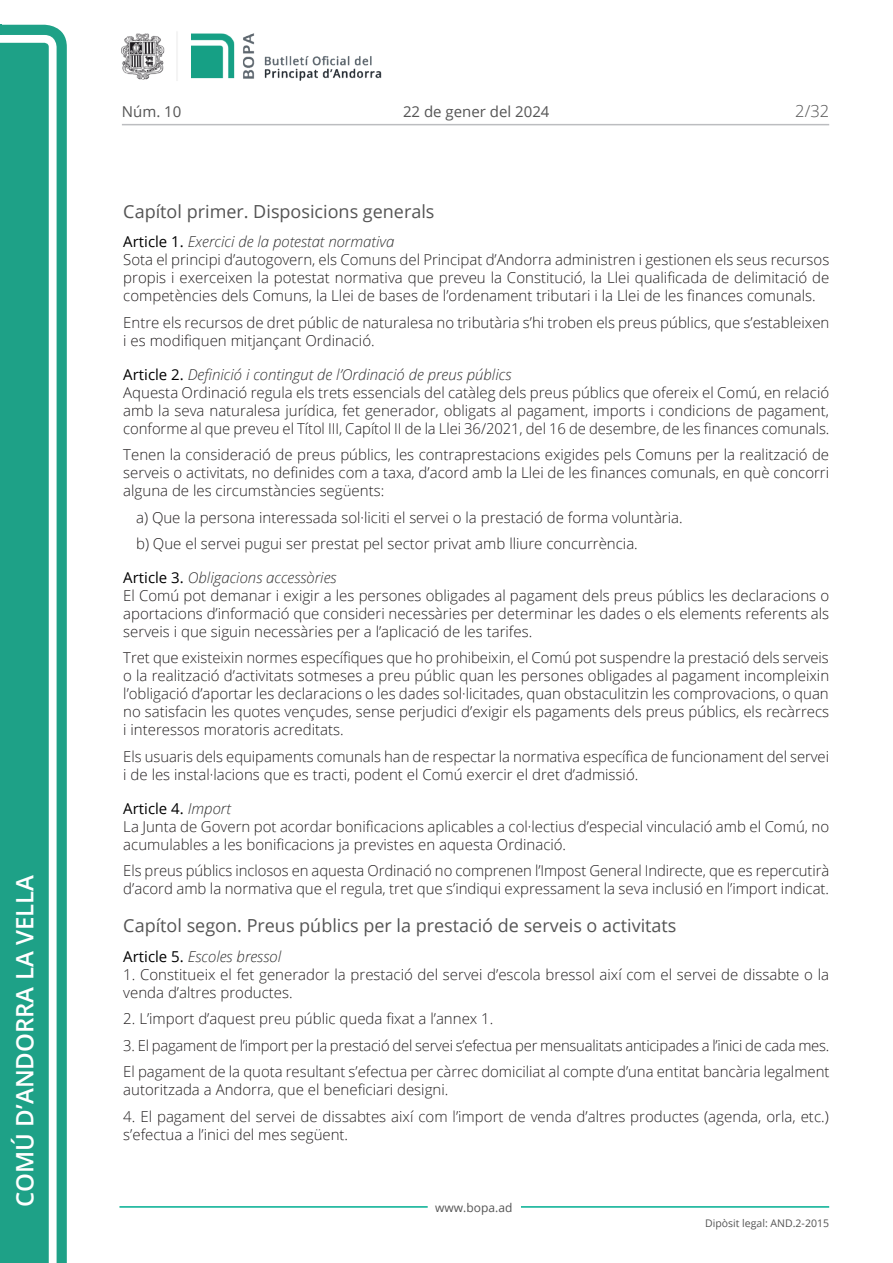
<style>
.page{position:relative;width:893px;height:1263px;background:#fff}
.page>*{position:absolute;margin:0;border:0;box-sizing:border-box;transform-origin:0 0}
.t1{font:600 24px "Open Sans";color:#fff}
.Titol_6{font:18px "Open Sans";color:#545454}
.t2{font:300 16.5px "Open Sans";color:#545454}
.Body_text{font:300 15px/18px "Open Sans";color:#231f20}
.Titol_7{font:italic 300 15px "Open Sans";color:#303030}
.Body_text_i{font:300 15px "Open Sans";color:#231f20}
.t3{font:15px "Open Sans";color:#545454}
.Titol_7-2{font:15px "Open Sans";color:#000}
.t4{font:12px "Open Sans";color:#545454}
.t5{font:10.5px "Open Sans";color:#545454}
.s1{font-weight:400;font-style:normal;color:#000}
.s2{font-weight:300;font-style:italic;color:#303030}
</style>
<div class="page">
<svg style="left:0;top:25px;width:67px;height:1238px;fill:#1ea187"></svg>
<div style="left:0;top:43px;width:49px;height:1220px;background:#1ea187"></div>
<img style="left:122px;top:32px;width:260px;height:49px">
<hr style="left:119px;top:1206px;width:309px;height:2px;background:#00ae91">
<hr style="left:521px;top:1206px;width:308px;height:2px;background:#00ae91">
<hr style="left:122px;top:124px;width:707px;height:1px;background:#bcbdc0">
<h1 class="t1" style="left:8px;top:1207px;width:331px;rotate:-90deg">Comú d’Andorra la Vella</h1>
<p class="t3" style="left:122px;top:102px;width:61px">Núm. 10</p>
<p class="t3" style="left:403px;top:102px;width:148px">22 de gener del 2024</p>
<p class="t2" style="left:795px;top:100px;width:35px">2/32</p>
<p class="Titol_6" style="left:123px;top:199px;width:313px">Capítol primer. Disposicions generals</p>
<p class="Titol_7" style="left:123px;top:232px;width:273px"><span class="s1">Article 1.</span> Exercici de la potestat normativa</p>
<p class="Body_text" style="left:123px;top:251px;width:708px;text-align:justify">Sota el principi d’autogovern, els Comuns del Principat d’Andorra administren i gestionen els seus recursos propis i exerceixen la potestat normativa que preveu la Constitució, la Llei qualificada de delimitació de competències dels Comuns, la Llei de bases de l’ordenament tributari i la Llei de les finances comunals.</p>
<p class="Body_text" style="left:123px;top:313px;width:708px">Entre els recursos de dret públic de naturalesa no tributària s’hi troben els preus públics, que s’estableixen i es modifiquen mitjançant Ordinació.</p>
<p class="Titol_7" style="left:123px;top:364px;width:390px"><span class="s1">Article 2.</span> Definició i contingut de l’Ordinació de preus públics</p>
<p class="Body_text" style="left:123px;top:383px;width:708px;text-align:justify">Aquesta Ordinació regula els trets essencials del catàleg dels preus públics que ofereix el Comú, en relació amb la seva naturalesa jurídica, fet generador, obligats al pagament, imports i condicions de pagament, conforme al que preveu el Títol III, Capítol II de la Llei 36/2021, del 16 de desembre, de les finances comunals.</p>
<p class="Body_text" style="left:123px;top:445px;width:707px;text-align:justify">Tenen la consideració de preus públics, les contraprestacions exigides pels Comuns per la realització de serveis o activitats, no definides com a taxa, d’acord amb la Llei de les finances comunals, en què concorri alguna de les circumstàncies següents:</p>
<p class="Body_text_i" style="left:136px;top:507px;width:548px">a) Que la persona interessada sol·liciti el servei o la prestació de forma voluntària.</p>
<p class="Body_text_i" style="left:136px;top:533px;width:503px">b) Que el servei pugui ser prestat pel sector privat amb lliure concurrència.</p>
<p class="Titol_7" style="left:123px;top:567px;width:215px"><span class="s1">Article 3.</span> Obligacions accessòries</p>
<p class="Body_text" style="left:123px;top:586px;width:707px;text-align:justify">El Comú pot demanar i exigir a les persones obligades al pagament dels preus públics les declaracions o aportacions d’informació que consideri necessàries per determinar les dades o els elements referents als serveis i que siguin necessàries per a l’aplicació de les tarifes.</p>
<p class="Body_text" style="left:123px;top:649px;width:707px;text-align:justify">Tret que existeixin normes específiques que ho prohibeixin, el Comú pot suspendre la prestació dels serveis o la realització d’activitats sotmeses a preu públic quan les persones obligades al pagament incompleixin l’obligació d’aportar les declaracions o les dades sol·licitades, quan obstaculitzin les comprovacions, o quan no satisfacin les quotes vençudes, sense perjudici d’exigir els pagaments dels preus públics, els recàrrecs i interessos moratoris acreditats.</p>
<p class="Body_text" style="left:123px;top:747px;width:707px">Els usuaris dels equipaments comunals han de respectar la normativa específica de funcionament del servei i de les instal·lacions que es tracti, podent el Comú exercir el dret d’admissió.</p>
<p class="Titol_7-2" style="left:123px;top:798px;width:109px">Article 4. <span class="s2">Import</span></p>
<p class="Body_text" style="left:123px;top:817px;width:707px">La Junta de Govern pot acordar bonificacions aplicables a col·lectius d’especial vinculació amb el Comú, no acumulables a les bonificacions ja previstes en aquesta Ordinació.</p>
<p class="Body_text" style="left:123px;top:861px;width:708px">Els preus públics inclosos en aquesta Ordinació no comprenen l’Impost General Indirecte, que es repercutirà d’acord amb la normativa que el regula, tret que s’indiqui expressament la seva inclusió en l’import indicat.</p>
<p class="Titol_6" style="left:123px;top:913px;width:555px">Capítol segon. Preus públics per la prestació de serveis o activitats</p>
<p class="Titol_7" style="left:123px;top:946px;width:159px"><span class="s1">Article 5.</span> Escoles bressol</p>
<p class="Body_text" style="left:123px;top:965px;width:707px">1. Constitueix el fet generador la prestació del servei d’escola bressol així com el servei de dissabte o la venda d’altres productes.</p>
<p class="Body_text" style="left:123px;top:1009px;width:372px">2. L’import d’aquest preu públic queda fixat a l’annex 1.</p>
<p class="Body_text" style="left:123px;top:1036px;width:707px">3. El pagament de l’import per la prestació del servei s’efectua per mensualitats anticipades a l’inici de cada mes.</p>
<p class="Body_text" style="left:123px;top:1062px;width:708px">El pagament de la quota resultant s’efectua per càrrec domiciliat al compte d’una entitat bancària legalment autoritzada a Andorra, que el beneficiari designi.</p>
<p class="Body_text" style="left:123px;top:1107px;width:707px">4. El pagament del servei de dissabtes així com l’import de venda d’altres productes (agenda, orla, etc.) s’efectua a l’inici del mes següent.</p>
<p class="t4" style="left:435px;top:1199px;width:79px">www.bopa.ad</p>
<p class="t5" style="left:705px;top:1216px;width:125px">Dipòsit legal: AND.2-2015</p>
</div>
